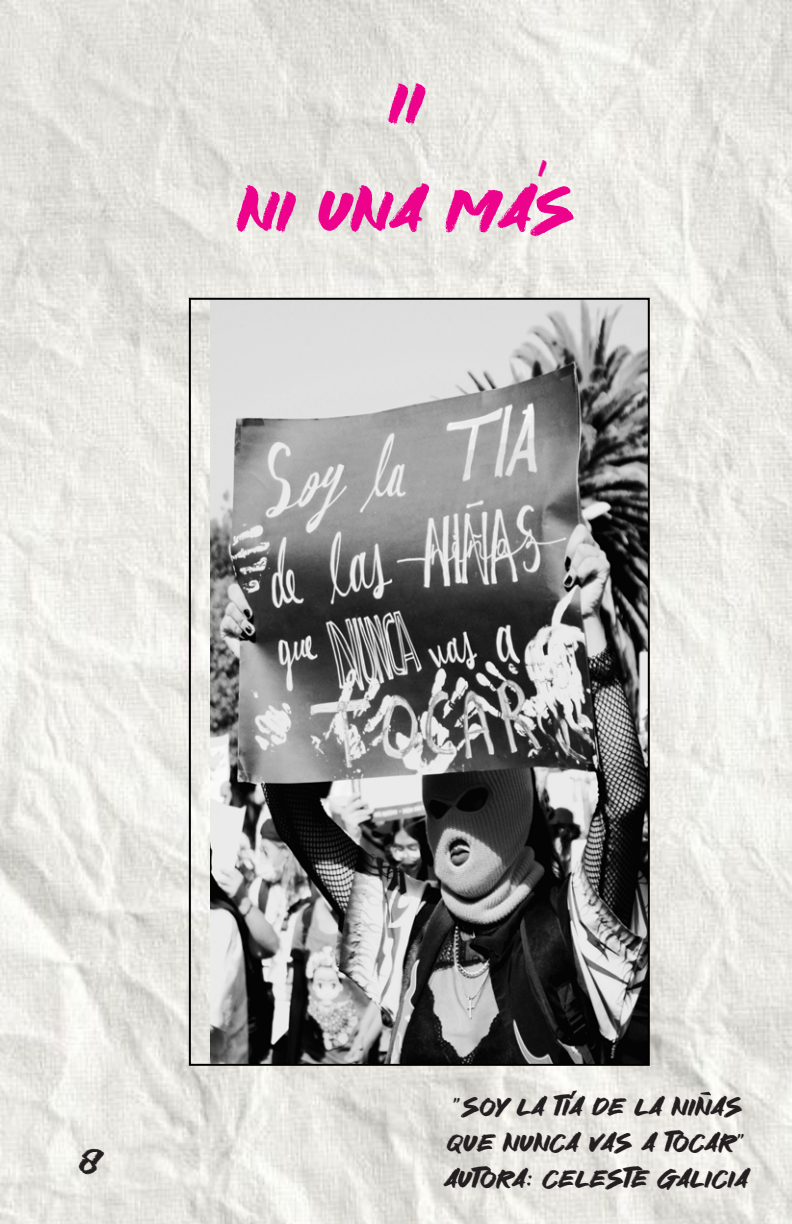
<style>
.page{position:relative;width:792px;height:1224px;background:#fff}
.page>*{position:absolute;margin:0;border:0;box-sizing:border-box;transform-origin:0 0}
.t1{font:58px "Antihero";color:#ed028c}
.t2{font:48px "Minion Pro";color:#231f20}
.t3{font:36px "Antihero";color:#231f20}
.t4{font:24px/36px "Antihero";color:#231f20}
.t5{font:24px "Antihero";color:#ed028c}
</style>
<div class="page">
<img style="left:1px;top:0;width:791px;height:1224px">
<img style="left:211px;top:301px;width:436px;height:762px">
<div style="left:189px;top:298px;width:461px;height:768px;border:2px solid #000"></div>
<svg style="left:700px;top:1089px;width:11px;height:10px"></svg>
<p class="t1" style="left:390px;top:71px;width:36px">II</p>
<p class="t5" style="left:539px;top:155px;width:9px">I</p>
<p class="t1" style="left:239px;top:179px;width:338px">NI UNA MAS</p>
<p class="t3" style="left:79px;top:1141px;width:23px">8</p>
<p class="t2" style="left:562px;top:1075px;width:21px">´</p>
<p class="t4" style="left:445px;top:1089px;width:306px">"SOY LA TIA DE LA NINAS<br>QUE NUNCA VAS A TOCAR"<br>AUTORA: CELESTE GALICIA</p>
</div>
